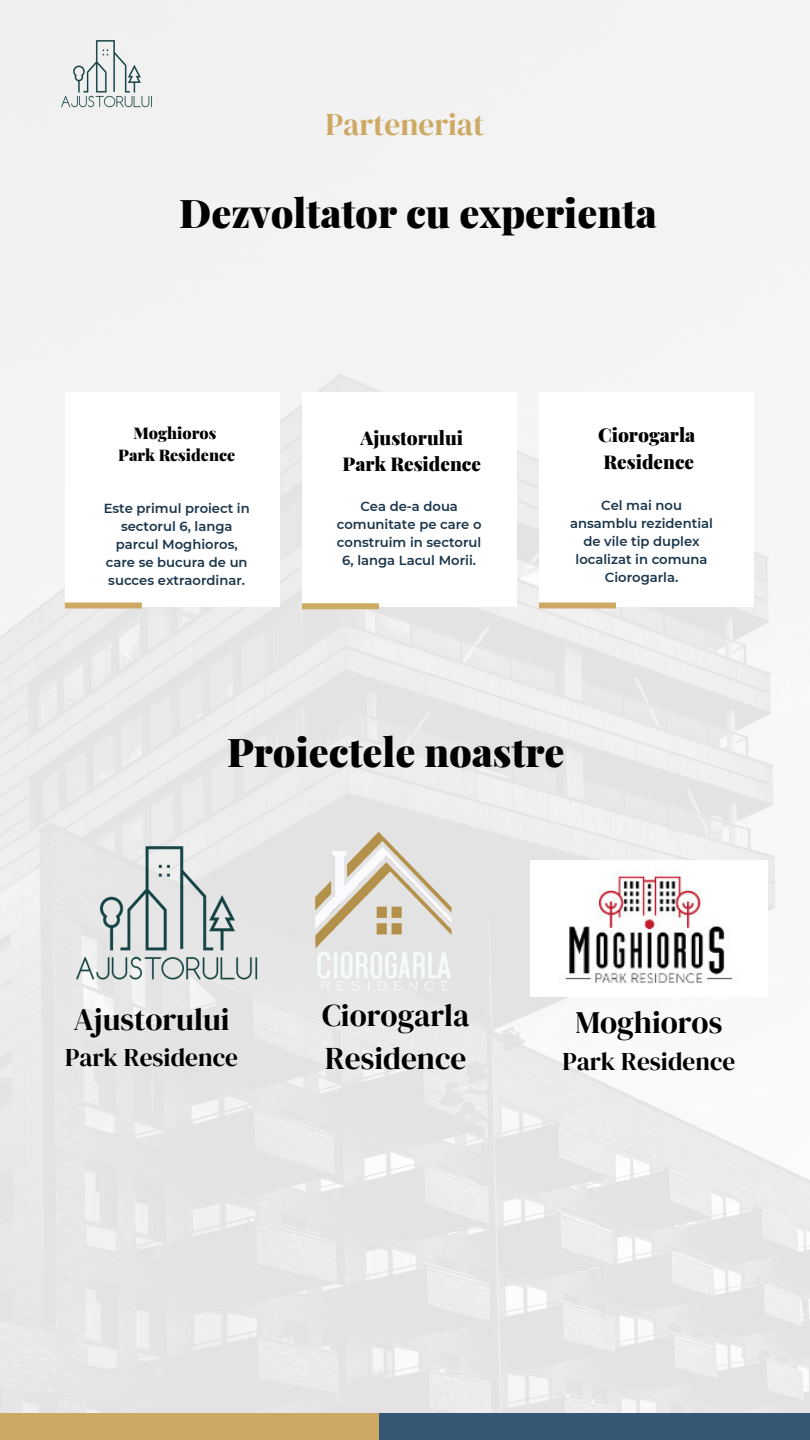
<style>
.page{position:relative;width:810px;height:1440px;background:#fff}
.page>*{position:absolute;margin:0;border:0;box-sizing:border-box;transform-origin:0 0}
.t1{font:900 39.6px "Playfair Display";color:#000}
.t2{font:31.3px/43.5px "DM Serif Display";color:#000}
.t3{font:31.3px "DM Serif Display";color:#cda964}
.t4{font:25.3px "DM Serif Display";color:#000}
.t5{font:900 19px/26.2px "Playfair Display";color:#000;text-align:center}
.t6{font:900 16.1px/21.8px "Playfair Display";color:#000;text-align:center}
.t7{font:600 13.1px/18px "Montserrat";color:#19354b;text-align:center}
</style>
<div class="page">
<img style="left:0;top:0;width:810px;height:1413px">
<div style="left:65px;top:393px;width:214px;height:214px;background:#fff"></div>
<div style="left:302px;top:393px;width:214px;height:214px;background:#fff"></div>
<div style="left:539px;top:393px;width:214px;height:214px;background:#fff"></div>
<div style="left:65px;top:602px;width:77px;height:6px;background:#cda964"></div>
<div style="left:302px;top:603px;width:77px;height:6px;background:#cda964"></div>
<div style="left:539px;top:602px;width:77px;height:6px;background:#cda964"></div>
<div style="left:0;top:1413px;width:379px;height:27px;background:#cda964"></div>
<div style="left:379px;top:1413px;width:431px;height:27px;background:#365874"></div>
<img style="left:46px;top:847px;width:243px;height:153px">
<img style="left:294px;top:828px;width:181px;height:169px">
<img style="left:530px;top:860px;width:238px;height:137px">
<img style="left:46px;top:40px;width:121px;height:77px">
<p class="t3" style="left:326px;top:102px;width:160px">Parteneriat</p>
<p class="t1" style="left:179px;top:185px;width:479px">Dezvoltator cu experienta</p>
<h4 class="t6" style="left:118px;top:421px;width:119px">Moghioros<br>Park Residence</h4>
<p class="t5" style="left:343px;top:424px;width:140px">Ajustorului<br>Park Residence</p>
<p class="t5" style="left:598px;top:421px;width:99px;text-align:left">Ciorogarla<br>Residence</p>
<h1 class="t7" style="left:104px;top:499px;width:148px">Este primul proiect in sectorul 6, langa parcul Moghioros, care se bucura de un succes extraordinar.</h1>
<h5 class="t7" style="left:337px;top:498px;width:146px">Cea de-a doua comunitate pe care o construim in sectorul<br>6, langa Lacul Morii.</h5>
<p class="t7" style="left:570px;top:496px;width:144px">Cel mai nou ansamblu rezidential de vile tip duplex localizat in comuna<br>Ciorogarla.</p>
<h2 class="t1" style="left:227px;top:724px;width:339px">Proiectele noastre</h2>
<p class="t2" style="left:74px;top:997px;width:157px">Ajustorului</p>
<p class="t4" style="left:65px;top:1040px;width:174px">Park Residence</p>
<p class="t2" style="left:322px;top:993px;width:149px">Ciorogarla<br>Residence</p>
<h4 class="t2" style="left:575px;top:1001px;width:148px">Moghioros</h4>
<h4 class="t4" style="left:562px;top:1044px;width:174px">Park Residence</h4>
</div>
